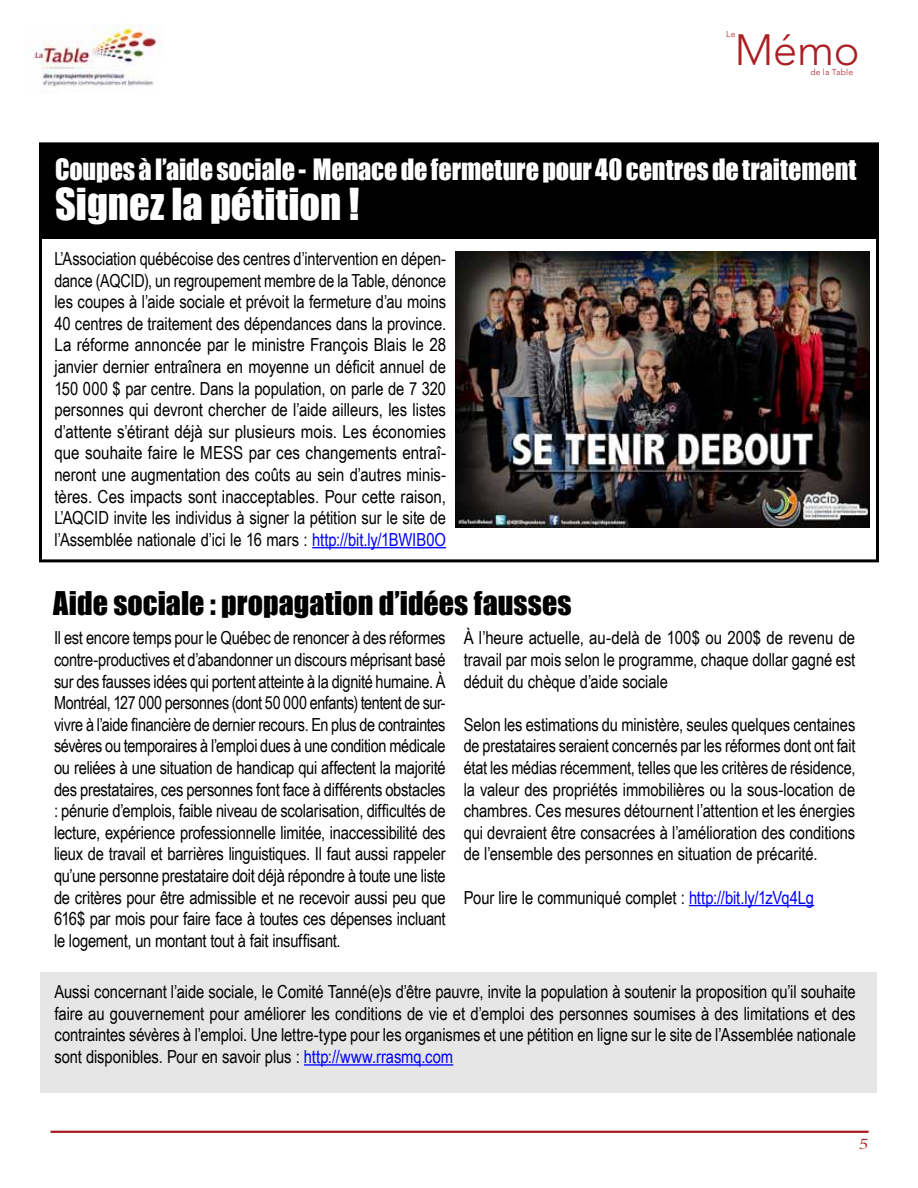
<style>
.page{position:relative;width:918px;height:1188px;background:#fff}
.page>*{position:absolute;margin:0;border:0;box-sizing:border-box;transform-origin:0 0}
.t1{font:300 43.5px "Avenir";color:#aa1f24}
.t2{font:40.5px "Impact";color:#fff}
.t3{font:30px "Impact";color:#000}
.t4{font:27px "Impact";letter-spacing:-.005em;color:#fff}
.t5{font:18px/21.6px "Arial Narrow";letter-spacing:-.005em;color:#000;text-align:justify}
.t6{font:17.1px "Arkona";color:#aa1f24}
.t7{font:300 8.55px "Avenir";letter-spacing:.025em;color:#aa1f24}
.s1{color:#00f}
</style>
<div class="page">
<img style="left:32px;top:25px;width:130px;height:62px">
<div style="left:40px;top:145px;width:838px;height:93px;background:#000"></div>
<div style="left:39px;top:142px;width:840px;height:420px;border:3px solid #000"></div>
<div style="left:40px;top:972px;width:838px;height:121px;background:#e6e6e6"></div>
<div style="left:50px;top:1131px;width:819px;height:2px;border:2px solid #aa1f24"></div>
<hr style="left:312px;top:547px;width:134px;height:1px;background:#00f">
<hr style="left:304px;top:1064px;width:149px;height:2px;background:#00f">
<hr style="left:689px;top:905px;width:125px;height:1px;background:#00f">
<img style="left:455px;top:252px;width:415px;height:276px">
<p class="t7" style="left:726px;top:29px;width:11px">Le</p>
<h1 class="t1" style="left:735px;top:24px;width:126px">Mémo</h1>
<p class="t7" style="left:810px;top:67px;width:44px">de la Table</p>
<h3 class="t4" style="left:55px;top:148px;width:803px">Coupes à l’aide sociale - Menace de fermeture pour 40 centres de traitement</h3>
<h2 class="t2" style="left:55px;top:173px;width:306px">Signez la pétition !</h2>
<p class="t5" style="left:54px;top:247px;width:393px">L’Association québécoise des centres d’intervention en dépen&shy;dance (AQCID), un regroupement membre de la Table, dénonce les coupes à l’aide sociale et prévoit la fermeture d’au moins 40 centres de traitement des dépendances dans la province.<br>La réforme annoncée par le ministre François Blais le 28 janvier dernier entraînera en moyenne un déficit annuel de 150 000 $ par centre. Dans la population, on parle de 7 320 personnes qui devront chercher de l’aide ailleurs, les listes d’attente s’étirant déjà sur plusieurs mois. Les économies que souhaite faire le MESS par ces changements entraî&shy;neront une augmentation des coûts au sein d’autres minis&shy;tères. Ces impacts sont inacceptables. Pour cette raison, L’AQCID invite les individus à signer la pétition sur le site de l’Assemblée nationale d’ici le 16 mars : <span class="s1">http://bit.ly/1BWIB0O</span></p>
<h3 class="t3" style="left:53px;top:580px;width:520px">Aide sociale : propagation d’idées fausses</h3>
<p class="t5" style="left:54px;top:627px;width:393px">Il est encore temps pour le Québec de renoncer à des réformes contre-productives et d’abandonner un discours méprisant basé sur des fausses idées qui portent atteinte à la dignité humaine. À Montréal, 127 000 personnes (dont 50 000 enfants) tentent de sur&shy;vivre à l’aide financière de dernier recours. En plus de contraintes sévères ou temporaires à l’emploi dues à une condition médicale ou reliées à une situation de handicap qui affectent la majorité des prestataires, ces personnes font face à différents obstacles : pénurie d’emplois, faible niveau de scolarisation, difficultés de lecture, expérience professionnelle limitée, inaccessibilité des lieux de travail et barrières linguistiques. Il faut aussi rappeler qu’une personne prestataire doit déjà répondre à toute une liste de critères pour être admissible et ne recevoir aussi peu que 616$ par mois pour faire face à toutes ces dépenses incluant le logement, un montant tout à fait insuffisant.</p>
<p class="t5" style="left:464px;top:627px;width:393px">À l’heure actuelle, au-delà de 100$ ou 200$ de revenu de travail par mois selon le programme, chaque dollar gagné est déduit du chèque d’aide sociale</p>
<p class="t5" style="left:464px;top:713px;width:393px">Selon les estimations du ministère, seules quelques centaines de prestataires seraient concernés par les réformes dont ont fait état les médias récemment, telles que les critères de résidence, la valeur des propriétés immobilières ou la sous-location de chambres. Ces mesures détournent l’attention et les énergies qui devraient être consacrées à l’amélioration des conditions de l’ensemble des personnes en situation de précarité.</p>
<p class="t5" style="left:464px;top:886px;width:352px">Pour lire le communiqué complet : <span class="s1">http://bit.ly/1zVq4Lg</span></p>
<p class="t5" style="left:54px;top:980px;width:803px">Aussi concernant l’aide sociale, le Comité Tanné(e)s d’être pauvre, invite la population à soutenir la proposition qu’il souhaite faire au gouvernement pour améliorer les conditions de vie et d’emploi des personnes soumises à des limitations et des contraintes sévères à l’emploi. Une lettre-type pour les organismes et une pétition en ligne sur le site de l’Assemblée nationale sont disponibles. Pour en savoir plus : <span class="s1">http://www.rrasmq.com</span></p>
<p class="t6" style="left:859px;top:1133px;width:10px">5</p>
</div>
